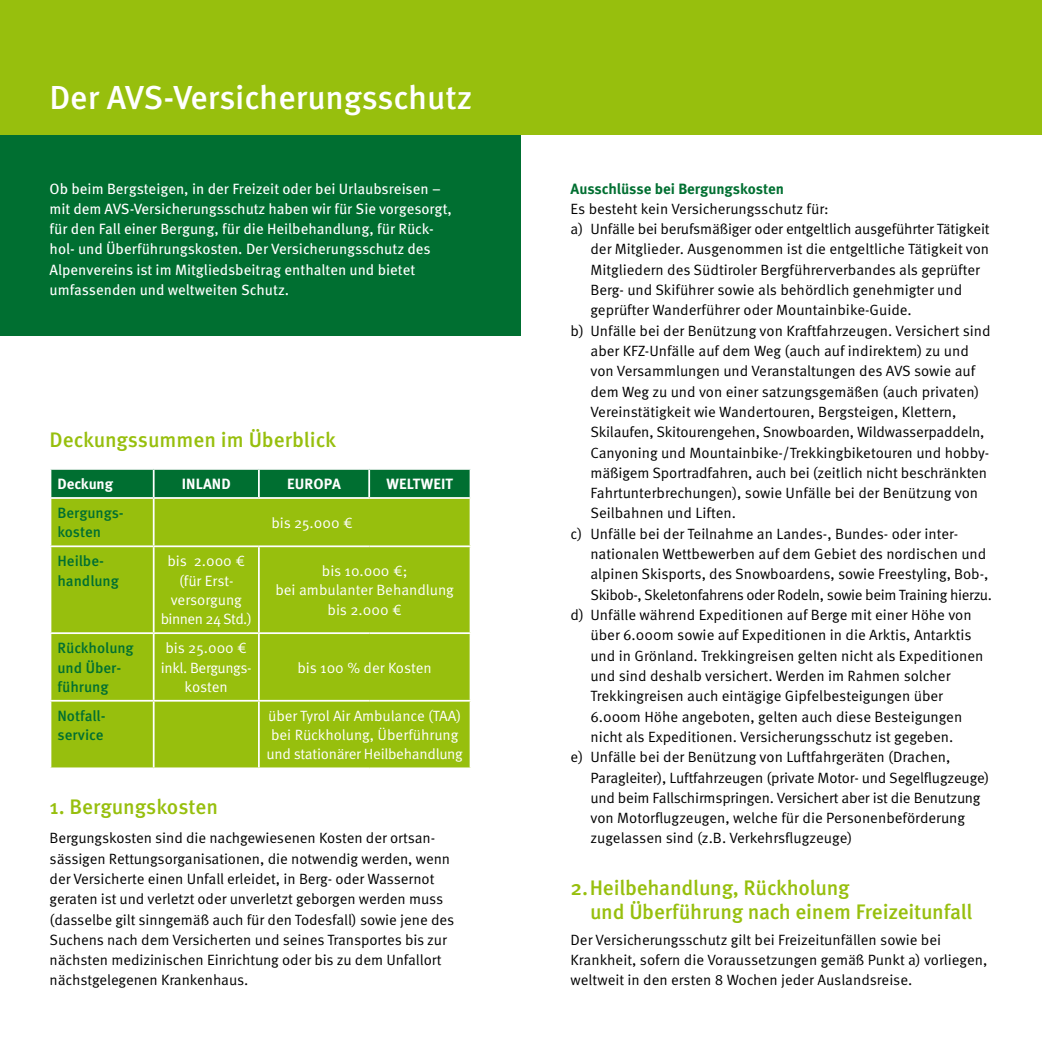
<style>
.page{position:relative;width:1042px;height:1042px;background:#fff}
.page>*{position:absolute;margin:0;border:0;box-sizing:border-box;transform-origin:0 0}
.t1{font:500 33.25px "Meta Pro";letter-spacing:-.005em;color:#fff}
.t2{font:500 21px/23.6px "Meta Pro";letter-spacing:-.01em;color:#97bf0d}
.t3{font:14.88px/20.3px "Meta Pro";letter-spacing:-.005em;color:#000}
.t4{font:14.88px/20.3px "Meta Pro";color:#fff}
.t5{font:14.88px/19.2px "Meta Pro";letter-spacing:-.005em;color:#fff;text-align:center}
.t6{font:500 14.88px/19.2px "Meta Pro";color:#006f31}
.t7{font:14.88px "Meta Pro";letter-spacing:-.025em;color:#000}
.t8{font:700 14.88px "Meta Pro";color:#006f31}
.t9{font:700 14.88px "Meta Pro";letter-spacing:.01em;color:#fff}
</style>
<div class="page">
<div style="left:0;top:134px;width:521px;height:202px;background:#006f31"></div>
<div style="left:0;top:0;width:1042px;height:134px;background:#97bf0d"></div>
<div style="left:51px;top:499px;width:419px;height:268px;background:#97bf0d"></div>
<div style="left:50px;top:469px;width:421px;height:28px;background:#006f31"></div>
<hr style="left:153px;top:499px;width:2px;height:46px;background:#fff">
<hr style="left:50px;top:545px;width:104px;height:2px;background:#fff">
<hr style="left:154px;top:545px;width:105px;height:2px;background:#fff">
<hr style="left:153px;top:547px;width:2px;height:85px;background:#fff">
<hr style="left:259px;top:545px;width:110px;height:2px;background:#fff">
<hr style="left:258px;top:547px;width:2px;height:85px;background:#fff">
<hr style="left:369px;top:545px;width:102px;height:2px;background:#fff">
<hr style="left:50px;top:632px;width:104px;height:2px;background:#fff">
<hr style="left:154px;top:632px;width:105px;height:2px;background:#fff">
<hr style="left:153px;top:634px;width:2px;height:66px;background:#fff">
<hr style="left:259px;top:632px;width:110px;height:2px;background:#fff">
<hr style="left:258px;top:634px;width:2px;height:66px;background:#fff">
<hr style="left:369px;top:632px;width:102px;height:2px;background:#fff">
<hr style="left:50px;top:700px;width:104px;height:1px;background:#fff">
<hr style="left:154px;top:700px;width:105px;height:1px;background:#fff">
<hr style="left:153px;top:701px;width:2px;height:66px;background:#fff">
<hr style="left:259px;top:700px;width:110px;height:1px;background:#fff">
<hr style="left:258px;top:701px;width:2px;height:66px;background:#fff">
<hr style="left:369px;top:700px;width:102px;height:1px;background:#fff">
<h1 class="t1" style="left:49px;top:77px;width:424px">Der AVS-Versicherungsschutz</h1>
<p class="t4" style="left:50px;top:179px;width:404px">Ob beim Bergsteigen, in der Freizeit oder bei Urlaubsreisen – mit dem AVS-Versicherungsschutz haben wir für Sie vorgesorgt, für den Fall einer Bergung, für die Heilbehandlung, für Rück&shy;hol- und Überführungskosten. Der Versicherungsschutz des Alpenvereins ist im Mitgliedsbeitrag enthalten und bietet umfassenden und weltweiten Schutz.</p>
<h2 class="t2" style="left:50px;top:428px;width:288px">Deckungssummen im Überblick</h2>
<p class="t9" style="left:57px;top:474px;width:57px">Deckung</p>
<p class="t9" style="left:182px;top:474px;width:49px">Inland</p>
<p class="t9" style="left:287px;top:474px;width:55px">Europa</p>
<p class="t9" style="left:387px;top:474px;width:68px">weltweit</p>
<p class="t6" style="left:57px;top:504px;width:68px">Bergungs&shy;kosten</p>
<p class="t5" style="left:271px;top:513px;width:83px">bis 25.000 €</p>
<p class="t6" style="left:57px;top:552px;width:63px">Heilbe&shy;handlung</p>
<p class="t5" style="left:161px;top:552px;width:93px">bis 2.000 € (für Erst&shy;versorgung binnen 24 Std.)</p>
<p class="t5" style="left:275px;top:562px;width:180px">bis 10.000 €;<br>bei ambulanter Behandlung bis 2.000 €</p>
<p class="t6" style="left:57px;top:639px;width:78px">Rückholung und Über&shy;führung</p>
<p class="t5" style="left:161px;top:639px;width:92px">bis 25.000 € inkl. Bergungs&shy;kosten</p>
<p class="t5" style="left:297px;top:658px;width:136px">bis 100 % der Kosten</p>
<p class="t6" style="left:57px;top:706px;width:50px">Notfall&shy;service</p>
<p class="t5" style="left:266px;top:706px;width:198px">über Tyrol Air Ambulance (TAA) bei Rückholung, Überführung und stationärer Heilbehandlung</p>
<h2 class="t2" style="left:50px;top:795px;width:170px">1. Bergungskosten</h2>
<p class="t3" style="left:50px;top:828px;width:406px">Bergungskosten sind die nachgewiesenen Kosten der ortsan&shy;sässigen Rettungsorganisationen, die notwendig werden, wenn der Versicherte einen Unfall erleidet, in Berg- oder Wassernot geraten ist und verletzt oder unverletzt geborgen werden muss (dasselbe gilt sinngemäß auch für den Todesfall) sowie jene des Suchens nach dem Versicherten und seines Transportes bis zur nächsten medizinischen Einrichtung oder bis zu dem Unfallort nächstgelegenen Krankenhaus.</p>
<p class="t8" style="left:570px;top:179px;width:215px">Ausschlüsse bei Bergungskosten</p>
<p class="t3" style="left:570px;top:199px;width:260px">Es besteht kein Versicherungsschutz für:</p>
<p class="t3" style="left:570px;top:219px;width:420px">a) Unfälle bei berufsmäßiger oder entgeltlich ausgeführter Tätigkeit</p>
<p class="t3" style="left:590px;top:240px;width:400px">der Mitglieder. Ausgenommen ist die entgeltliche Tätigkeit von</p>
<p class="t3" style="left:590px;top:260px;width:391px">Mitgliedern des Südtiroler Bergführerverbandes als geprüfter</p>
<p class="t3" style="left:590px;top:280px;width:373px">Berg- und Skiführer sowie als behördlich genehmigter und</p>
<p class="t3" style="left:590px;top:300px;width:323px">geprüfter Wanderführer oder Mountainbike-Guide.</p>
<p class="t3" style="left:570px;top:321px;width:421px">b) Unfälle bei der Benützung von Kraftfahrzeugen. Versichert sind</p>
<p class="t3" style="left:590px;top:341px;width:380px">aber KFZ-Unfälle auf dem Weg (auch auf indirektem) zu und</p>
<p class="t3" style="left:590px;top:361px;width:386px">von Versammlungen und Veranstaltungen des AVS sowie auf</p>
<p class="t3" style="left:590px;top:382px;width:390px">dem Weg zu und von einer satzungsgemäßen (auch privaten)</p>
<p class="t3" style="left:590px;top:402px;width:367px">Vereinstätigkeit wie Wandertouren, Bergsteigen, Klettern,</p>
<p class="t3" style="left:590px;top:422px;width:396px">Skilaufen, Skitourengehen, Snowboarden, Wildwasserpaddeln,</p>
<p class="t3" style="left:590px;top:443px;width:400px">Canyoning und Mountainbike-/Trekkingbiketouren und hobby-</p>
<p class="t3" style="left:590px;top:463px;width:398px">mäßigem Sportradfahren, auch bei (zeitlich nicht beschränkten</p>
<p class="t3" style="left:590px;top:483px;width:389px">Fahrtunterbrechungen), sowie Unfälle bei der Benützung von</p>
<p class="t3" style="left:590px;top:504px;width:147px">Seilbahnen und Liften.</p>
<p class="t3" style="left:570px;top:524px;width:389px">c) Unfälle bei der Teilnahme an Landes-, Bundes- oder inter-</p>
<p class="t3" style="left:590px;top:544px;width:397px">nationalen Wettbewerben auf dem Gebiet des nordischen und</p>
<p class="t3" style="left:590px;top:564px;width:399px">alpinen Skisports, des Snowboardens, sowie Freestyling, Bob-,</p>
<p class="t7" style="left:590px;top:585px;width:403px">Skibob-, Skeletonfahrens oder Rodeln, sowie beim Training hierzu.</p>
<p class="t3" style="left:570px;top:605px;width:402px">d) Unfälle während Expeditionen auf Berge mit einer Höhe von</p>
<p class="t3" style="left:590px;top:625px;width:383px">über 6.000m sowie auf Expeditionen in die Arktis, Antarktis</p>
<p class="t3" style="left:590px;top:646px;width:394px">und in Grönland. Trekkingreisen gelten nicht als Expeditionen</p>
<p class="t3" style="left:590px;top:666px;width:362px">und sind deshalb versichert. Werden im Rahmen solcher</p>
<p class="t3" style="left:590px;top:686px;width:354px">Trekkingreisen auch eintägige Gipfelbesteigungen über</p>
<p class="t3" style="left:590px;top:707px;width:373px">6.000m Höhe angeboten, gelten auch diese Besteigungen</p>
<p class="t3" style="left:590px;top:727px;width:364px">nicht als Expeditionen. Versicherungsschutz ist gegeben.</p>
<p class="t3" style="left:570px;top:747px;width:381px">e) Unfälle bei der Benützung von Luftfahrgeräten (Drachen,</p>
<p class="t3" style="left:590px;top:767px;width:400px">Paragleiter), Luftfahrzeugen (private Motor- und Segelflugzeuge)</p>
<p class="t3" style="left:590px;top:788px;width:391px">und beim Fallschirmspringen. Versichert aber ist die Benutzung</p>
<p class="t3" style="left:590px;top:808px;width:376px">von Motorflugzeugen, welche für die Personenbeförderung</p>
<p class="t3" style="left:590px;top:828px;width:263px">zugelassen sind (z.B. Verkehrsflugzeuge)</p>
<h2 class="t2" style="left:590px;top:876px;width:384px;text-indent:-19px">2. Heilbehandlung, Rückholung<br>und Überführung nach einem Freizeitunfall</h2>
<p class="t3" style="left:570px;top:930px;width:418px">Der Versicherungsschutz gilt bei Freizeitunfällen sowie bei<br>Krankheit, sofern die Voraussetzungen gemäß Punkt a) vorliegen, weltweit in den ersten 8 Wochen jeder Auslandsreise.</p>
</div>
